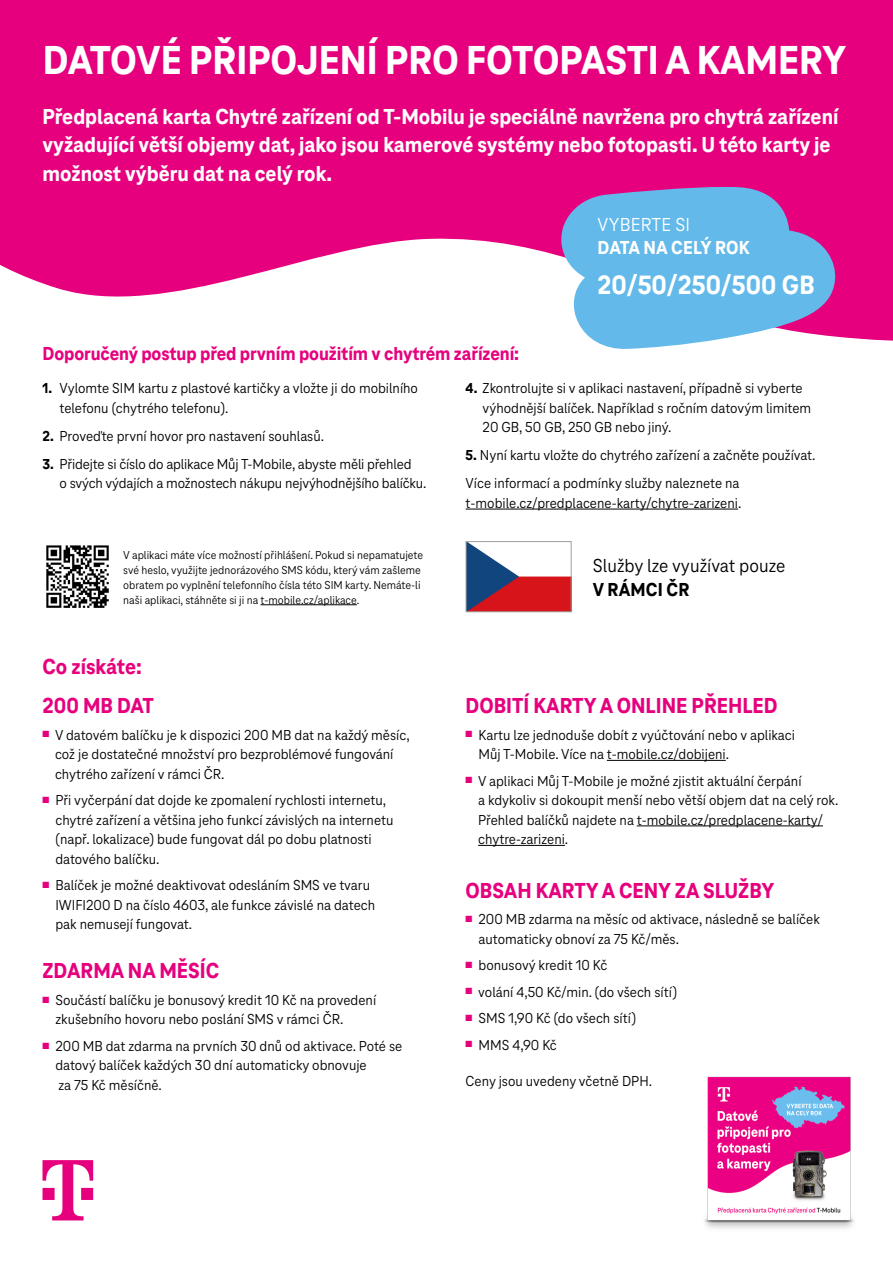
<style>
.page{position:relative;width:893px;height:1263px;background:#fff}
.page>*{position:absolute;margin:0;border:0;box-sizing:border-box;transform-origin:0 0}
.t1{font:800 42px "Tele Neo";color:#fff}
.t2{font:800 27.6px "Tele Neo";color:#fff}
.t3{font:800 22.5px/28.5px "Tele Neo";color:#fff}
.t4{font:800 22.5px "Tele Neo";color:#e6007d}
.t5{font:800 19.5px "Tele Neo";letter-spacing:-.005em;color:#e6007d}
.t6{font:19.5px "Tele Neo";color:#000}
.t7{font:800 19.5px "Tele Neo";letter-spacing:.005em;color:#fff}
.t8{font:19.5px "Tele Neo";letter-spacing:.01em;color:#fff}
.t9{font:800 19.5px "Tele Neo";letter-spacing:.01em;color:#000}
.t10{font:15px/19.5px "Tele Neo";color:#000}
.t11{font:12px/15px "Tele Neo";color:#000}
.s1{font-weight:800}
.s2{color:#e6007d}
</style>
<div class="page">
<svg style="left:0;top:0;width:893px;height:341px;fill:#e6007d"></svg>
<hr style="left:607px;top:760px;width:119px;height:1px;background:#000">
<hr style="left:637px;top:825px;width:186px;height:1px;background:#000">
<hr style="left:478px;top:845px;width:87px;height:1px;background:#000">
<svg style="left:43px;top:1160px;width:50px;height:60px"></svg>
<hr style="left:466px;top:509px;width:272px;height:1px;background:#000">
<img style="left:704px;top:1076px;width:150px;height:153px">
<img style="left:46px;top:545px;width:63px;height:63px">
<img style="left:468px;top:543px;width:101px;height:67px">
<div style="left:466px;top:541px;width:105px;height:71px;border:1px solid #9d9d9c"></div>
<hr style="left:260px;top:604px;width:97px;height:1px;background:#000">
<svg style="left:558px;top:186px;width:279px;height:163px;background:#83a6dc"></svg>
<h1 class="t1" style="left:43px;top:37px;width:805px">DATOVÉ PŘIPOJENÍ PRO FOTOPASTI A KAMERY</h1>
<h3 class="t3" style="left:43px;top:103px;width:797px">Předplacená karta Chytré zařízení od T-Mobilu je speciálně navržena pro chytrá zařízení vyžadující větší objemy dat, jako jsou kamerové systémy nebo fotopasti. U této karty je možnost výběru dat na celý rok.</h3>
<h3 class="t8" style="left:598px;top:214px;width:94px">VYBERTE SI</h3>
<h3 class="t7" style="left:598px;top:236px;width:154px">DATA NA CELÝ ROK</h3>
<h2 class="t2" style="left:598px;top:270px;width:219px">20/50/250/500 GB</h2>
<h3 class="t5" style="left:43px;top:343px;width:478px">Doporučený postup před prvním použitím v chytrém zařízení:</h3>
<p class="t10" style="left:60px;top:379px;width:360px;text-indent:-17px"><span class="s1">1.</span> Vylomte SIM kartu z plastové kartičky a vložte ji do mobilního telefonu (chytrého telefonu).</p>
<p class="t10" style="left:43px;top:426px;width:283px"><span class="s1">2.</span> Proveďte první hovor pro nastavení souhlasů.</p>
<p class="t10" style="left:60px;top:454px;width:368px;text-indent:-17px"><span class="s1">3.</span> Přidejte si číslo do aplikace Můj T-Mobile, abyste měli přehled<br>o svých výdajích a možnostech nákupu nejvýhodnějšího balíčku.</p>
<p class="t10" style="left:483px;top:379px;width:330px;text-indent:-17px"><span class="s1">4.</span> Zkontrolujte si v aplikaci nastavení, případně si vyberte výhodnější balíček. Například s ročním datovým limitem<br>20 GB, 50 GB, 250 GB nebo jiný.</p>
<p class="t10" style="left:466px;top:441px;width:351px;line-height:28px"><span class="s1">5.</span> Nyní kartu vložte do chytrého zařízení a začněte používat.<br>Více informací a podmínky služby naleznete na</p>
<p class="t10" style="left:466px;top:493px;width:277px">t-mobile.cz/predplacene-karty/chytre-zarizeni.</p>
<p class="t11" style="left:123px;top:547px;width:301px">V aplikaci máte více možností přihlášení. Pokud si nepamatujete své heslo, využijte jednorázového SMS kódu, který vám zašleme obratem po vyplnění telefonního čísla této SIM karty. Nemáte-li naši aplikaci, stáhněte si ji na t-mobile.cz/aplikace.</p>
<h3 class="t6" style="left:593px;top:555px;width:194px">Služby lze využívat pouze</h3>
<h3 class="t9" style="left:593px;top:578px;width:98px">V RÁMCI ČR</h3>
<h3 class="t4" style="left:43px;top:654px;width:101px">Co získáte:</h3>
<h3 class="t4" style="left:43px;top:693px;width:113px">200 MB DAT</h3>
<p class="t10" style="left:55px;top:725px;width:356px;text-indent:-13px"><span class="s2">■</span> V datovém balíčku je k dispozici 200 MB dat na každý měsíc, což je dostatečné množství pro bezproblémové fungování chytrého zařízení v rámci ČR.</p>
<p class="t10" style="left:55px;top:790px;width:340px;text-indent:-13px"><span class="s2">■</span> Při vyčerpání dat dojde ke zpomalení rychlosti internetu, chytré zařízení a většina jeho funkcí závislých na internetu (např. lokalizace) bude fungovat dál po dobu platnosti datového balíčku.</p>
<p class="t10" style="left:55px;top:875px;width:321px;text-indent:-13px"><span class="s2">■</span> Balíček je možné deaktivovat odesláním SMS ve tvaru<br>IWIFI200 D na číslo 4603, ale funkce závislé na datech pak nemusejí fungovat.</p>
<h3 class="t4" style="left:43px;top:958px;width:178px">ZDARMA NA MĚSÍC</h3>
<p class="t10" style="left:55px;top:990px;width:322px;text-indent:-13px"><span class="s2">■</span> Součástí balíčku je bonusový kredit 10 Kč na provedení zkušebního hovoru nebo poslání SMS v rámci ČR.</p>
<p class="t10" style="left:55px;top:1036px;width:348px;text-indent:-13px"><span class="s2">■</span> 200 MB dat zdarma na prvních 30 dnů od aktivace. Poté se datový balíček každých 30 dní automaticky obnovuje<br>za 75 Kč měsíčně.</p>
<h3 class="t4" style="left:466px;top:693px;width:314px">DOBITÍ KARTY A ONLINE PŘEHLED</h3>
<p class="t10" style="left:478px;top:725px;width:318px;text-indent:-13px"><span class="s2">■</span> Kartu lze jednoduše dobít z vyúčtování nebo v aplikaci<br>Můj T-Mobile. Více na t-mobile.cz/dobijeni.</p>
<p class="t10" style="left:478px;top:771px;width:362px;text-indent:-13px"><span class="s2">■</span> V aplikaci Můj T-Mobile je možné zjistit aktuální čerpání<br>a kdykoliv si dokoupit menší nebo větší objem dat na celý rok.<br>Přehled balíčků najdete na t-mobile.cz/predplacene-karty/ chytre-zarizeni.</p>
<h3 class="t4" style="left:466px;top:878px;width:310px">OBSAH KARTY A CENY ZA SLUŽBY</h3>
<p class="t10" style="left:478px;top:909px;width:343px;text-indent:-13px"><span class="s2">■</span> 200 MB zdarma na měsíc od aktivace, následně se balíček automaticky obnoví za 75 Kč/měs.</p>
<p class="t10" style="left:466px;top:955px;width:143px"><span class="s2">■</span> bonusový kredit 10 Kč</p>
<p class="t10" style="left:466px;top:982px;width:213px"><span class="s2">■</span> volání 4,50 Kč/min. (do všech sítí)</p>
<p class="t10" style="left:466px;top:1009px;width:172px"><span class="s2">■</span> SMS 1,90 Kč (do všech sítí)</p>
<p class="t10" style="left:466px;top:1035px;width:93px"><span class="s2">■</span> MMS 4,90 Kč</p>
<p class="t10" style="left:466px;top:1072px;width:188px">Ceny jsou uvedeny včetně DPH.</p>
</div>
